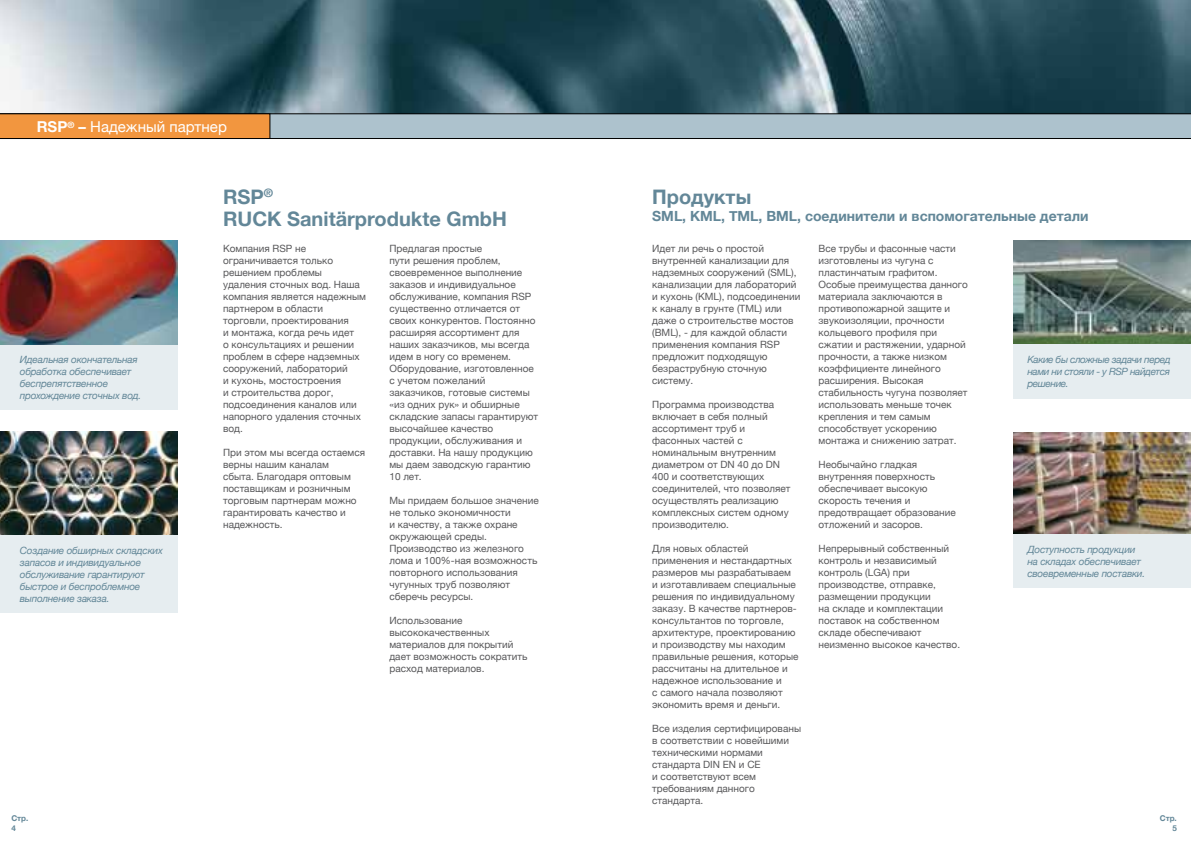
<style>
.page{position:relative;width:1191px;height:842px;background:#fff}
.page>*{position:absolute;margin:0;border:0;box-sizing:border-box;transform-origin:0 0}
.t1{font:700 20px/22px "Helvetica Neue";color:#638798}
.t2{font:15px "Helvetica Neue";color:#fff}
.t3{font:700 14px "Helvetica Neue";color:#638798}
.t4{font:10px/12px "Helvetica Neue";color:#58585a}
.t5{font:italic 10px/12px "Helvetica Neue";letter-spacing:-.02em;color:#638798}
.t6{font:700 8px/9.6px "Helvetica Neue";color:#638798;text-align:right}
.s1{font-weight:700}
</style>
<div class="page">
<img style="left:1013px;top:432px;width:178px;height:103px">
<img style="left:1013px;top:241px;width:178px;height:103px">
<img style="left:0;top:432px;width:178px;height:103px">
<div style="left:0;top:344px;width:178px;height:66px;background:#e6edf0"></div>
<div style="left:0;top:535px;width:178px;height:78px;background:#e6edf0"></div>
<img style="left:0;top:241px;width:178px;height:103px">
<div style="left:1013px;top:344px;width:178px;height:55px;background:#e6edf0"></div>
<div style="left:1013px;top:535px;width:178px;height:53px;background:#e6edf0"></div>
<img style="left:0;top:0;width:1191px;height:113px">
<svg style="left:0;top:113px;width:1191px;height:26px;background:#aca89e"></svg>
<h2 class="t2" style="left:37px;top:116px;width:192px"><span class="s1">RSP</span><sup>®</sup> <span class="s1">–</span> Надежный партнер</h2>
<p class="t5" style="left:20px;top:354px;width:123px">Идеальная окончательная обработка обеспечивает беспрепятственное прохождение сточных вод.</p>
<p class="t5" style="left:20px;top:545px;width:144px">Создание обширных складских запасов и индивидуальное обслуживание гарантируют быстрое и беспроблемное выполнение заказа.</p>
<p class="t6" style="left:11px;top:814px;width:19px;text-align:left">Стр.<br>4</p>
<h1 class="t1" style="left:223px;top:186px;width:285px">RSP<sup>®<br></sup>RUCK Sanitärprodukte GmbH</h1>
<p class="t4" style="left:223px;top:243px;width:145px">Компания RSP не ограничивается только решением проблемы удаления сточных вод. Наша компания является надежным партнером в области торговли, проектирования<br>и монтажа, когда речь идет<br>o консультациях и решении проблем в сфере надземных сооружений, лабораторий<br>и кухонь, мостостроения<br>и строительства дорог, подсоединения каналов или напорного удаления сточных вод.</p>
<p class="t4" style="left:223px;top:447px;width:144px">При этом мы всегда остаемся верны нашим каналам<br>сбыта. Благодаря оптовым поставщикам и розничным торговым партнерам можно гарантировать качество и надежность.</p>
<p class="t4" style="left:389px;top:243px;width:150px">Предлагая простые<br>пути решения проблем, своевременное выполнение заказов и индивидуальное обслуживание, компания RSP существенно отличается от своих конкурентов. Постоянно расширяя ассортимент для наших заказчиков, мы всегда идем в ногу со временем.<br>Оборудование, изготовленное с учетом пожеланий заказчиков, готовые системы «из одних рук» и обширные складские запасы гарантируют высочайшее качество продукции, обслуживания и доставки. На нашу продукцию мы даем заводскую гарантию<br>10 лет.</p>
<p class="t4" style="left:389px;top:495px;width:151px">Мы придаем большое значение не только экономичности<br>и качеству, а также охране окружающей среды.<br>Производство из железного лома и 100%-ная возможность повторного использования чугунных труб позволяют сберечь ресурсы.</p>
<p class="t4" style="left:389px;top:615px;width:140px">Использование высококачественных материалов для покрытий дает возможность сократить расход материалов.</p>
<h1 class="t1" style="left:652px;top:186px;width:101px">Продукты</h1>
<h3 class="t3" style="left:652px;top:205px;width:438px">SML, KML, TML, BML, соединители и вспомогательные детали</h3>
<p class="t4" style="left:652px;top:243px;width:150px">Идет ли речь о простой внутренней канализации для надземных сооружений (SML), канализации для лабораторий и кухонь (KML), подсоединении к каналу в грунте (TML) или даже о строительстве мостов (BML), - для каждой области применения компания RSP предложит подходящую безраструбную сточную систему.</p>
<p class="t4" style="left:652px;top:399px;width:140px">Программа производства включает в себя полный ассортимент труб и фасонных частей с номинальным внутренним диаметром от DN 40 до DN<br>400 и соответствующих соединителей, что позволяет осуществлять реализацию комплексных систем одному производителю.</p>
<p class="t4" style="left:652px;top:543px;width:148px">Для новых областей применения и нестандартных размеров мы разрабатываем и изготавливаем специальные решения по индивидуальному заказу. В качестве партнеров&shy;консультантов по торговле, архитектуре, проектированию и производству мы находим правильные решения, которые рассчитаны на длительное и надежное использование и<br>с самого начала позволяют экономить время и деньги.</p>
<p class="t4" style="left:652px;top:723px;width:150px">Все изделия сертифицированы в соответствии с новейшими техническими нормами стандарта DIN EN и CE<br>и соответствуют всем требованиям данного стандарта.</p>
<p class="t4" style="left:818px;top:243px;width:151px">Все трубы и фасонные части изготовлены из чугуна с пластинчатым графитом.<br>Особые преимущества данного материала заключаются в противопожарной защите и звукоизоляции, прочности кольцевого профиля при сжатии и растяжении, ударной прочности, а также низком коэффициенте линейного расширения. Высокая стабильность чугуна позволяет использовать меньше точек крепления и тем самым способствует ускорению монтажа и снижению затрат.</p>
<p class="t4" style="left:818px;top:459px;width:139px">Необычайно гладкая внутренняя поверхность обеспечивает высокую скорость течения и предотвращает образование отложений и засоров.</p>
<p class="t4" style="left:818px;top:543px;width:143px">Непрерывный собственный контроль и независимый контроль (LGA) при производстве, отправке, размещении продукции<br>на складе и комплектации поставок на собственном складе обеспечивают неизменно высокое качество.</p>
<p class="t5" style="left:1027px;top:354px;width:145px;text-align:justify">Какие бы сложные задачи перед нами ни стояли - у RSP найдется решение.</p>
<p class="t5" style="left:1027px;top:544px;width:119px">Доступность продукции на складах обеспечивает своевременные поставки.</p>
<p class="t6" style="left:1159px;top:814px;width:19px">Стр.<br>5</p>
</div>
